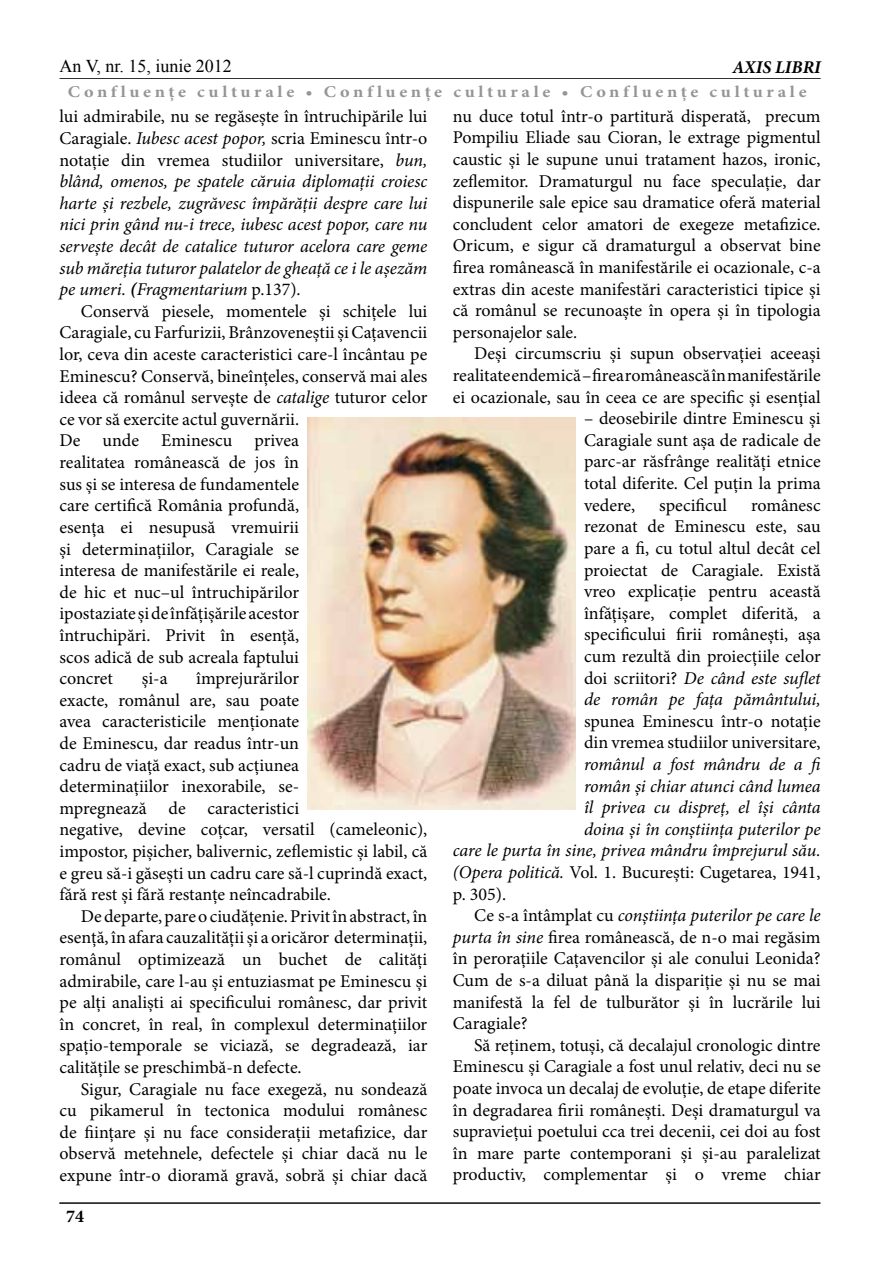
<style>
.page{position:relative;width:893px;height:1263px;background:#fff}
.page>*{position:absolute;margin:0;border:0;box-sizing:border-box;transform-origin:0 0}
.t1{font:18px/21.6px "Minion Pro";color:#000;text-align:justify}
.t2{font:italic 18px/21.6px "Minion Pro";letter-spacing:-.01em;color:#000;text-align:justify}
.t3{font:18px "Times New Roman";color:#000}
.t4{font:italic 700 18px "Minion Pro";color:#000}
.t5{font:700 18px "Minion Pro";color:#000}
.t6{font:700 16.5px "Minion Pro";letter-spacing:.2em;color:#939598;scale:1.1 1}
.s1{font-style:normal}
.s2{font-weight:700}
.s3{font-style:italic}
</style>
<div class="page">
<hr style="left:60px;top:78px;width:761px;height:1px;background:#000">
<hr style="left:59px;top:1202px;width:761px;height:2px;background:#000">
<img style="left:308px;top:418px;width:268px;height:391px">
<p class="t3" style="left:60px;top:54px;width:174px">An V, nr. 15, iunie 2012</p>
<p class="t4" style="left:732px;top:54px;width:90px">AXIS LIBRI</p>
<p class="t6" style="left:68px;top:81px;width:673px">Confluențe culturale • Confluențe culturale • Confluențe culturale</p>
<p class="t2" style="left:60px;top:106px;width:369px"><span class="s1">lui admirabile, nu se regăseşte în întruchipările lui Caragiale.</span> Iubesc acest popor, <span class="s1">scria Eminescu într-o notaţie din vremea studiilor universitare,</span> bun, blând, omenos, pe spatele căruia diplomaţii croiesc harte şi rezbele, zugrăvesc împărăţii despre care lui nici prin gând nu-i trece, iubesc acest popor, care nu serveşte decât de catalice tuturor acelora care geme sub măreţia tuturor palatelor de gheaţă ce i le aşezăm pe umeri. <span class="s2">(</span>Fragmentarium <span class="s1">p.137).</span></p>
<p class="t1" style="left:60px;top:300px;width:369px;text-align:left;text-indent:21px">Conservă piesele, momentele şi schiţele lui Caragiale, cu Farfurizii, Brânzoveneştii şi Caţavencii lor, ceva din aceste caracteristici care-l încântau pe Eminescu? Conservă, bineînţeles, conservă mai ales ideea că românul serveşte de <span class="s3">catalige</span> tuturor celor ce vor să exercite actul guvernării.<br>De unde Eminescu privea<br>realitatea românească de jos în<br>sus şi se interesa de fundamentele<br>care certifică România profundă,<br>esenţa ei nesupusă vremuirii<br>şi determinaţiilor, Caragiale se<br>interesa de manifestările ei reale,<br>de hic et nuc–ul întruchipărilor<br>ipostaziate şi de înfăţişările acestor<br>întruchipări. Privit în esenţă,<br>scos adică de sub acreala faptului<br>concret</p>
<p class="t1" style="left:453px;top:105px;width:369px">nu duce totul într-o partitură disperată, precum Pompiliu Eliade sau Cioran, le extrage pigmentul caustic şi le supune unui tratament hazos, ironic, zeflemitor. Dramaturgul nu face speculaţie, dar dispunerile sale epice sau dramatice oferă material concludent celor amatori de exegeze metafizice.<br>Oricum, e sigur că dramaturgul a observat bine firea românească în manifestările ei ocazionale, c-a extras din aceste manifestări caracteristici tipice şi că românul se recunoaşte în opera şi în tipologia personajelor sale.</p>
<p class="t1" style="left:453px;top:343px;width:369px;text-indent:21px">Deşi circumscriu şi supun observaţiei aceeaşi realitate endemică – firea românească în manifestările ei ocazionale, sau în ceea ce are specific şi esenţial</p>
<p class="t1" style="left:584px;top:408px;width:238px">– deosebirile dintre Eminescu şi Caragiale sunt aşa de radicale de parc-ar răsfrânge realităţi etnice total diferite. Cel puţin la prima vedere,</p>
<p class="t1" style="left:659px;top:494px;width:69px">specificul</p>
<p class="t1" style="left:584px;top:494px;width:238px;text-indent:167px">românesc rezonat de Eminescu este, sau pare a fi, cu totul altul decât cel proiectat de Caragiale. Există vreo explicaţie pentru această înfăţişare, complet diferită, a specificului firii româneşti, aşa cum rezultă din proiecţiile celor doi scriitori? <span class="s3">De când este suflet de român pe faţa pământului,</span></p>
<p class="t1" style="left:584px;top:710px;width:238px">spunea Eminescu într-o notaţie din vremea studiilor universitare,</p>
<p class="t2" style="left:584px;top:753px;width:241px">românul a fost mândru de a fi</p>
<p class="t2" style="left:584px;top:775px;width:238px">român şi chiar atunci când lumea</p>
<p class="t2" style="left:584px;top:796px;width:238px">îl privea cu dispreţ, el îşi cânta</p>
<p class="t2" style="left:584px;top:818px;width:238px">doina şi în conştiinţa puterilor pe</p>
<p class="t2" style="left:453px;top:840px;width:369px">care le purta în sine, privea mândru împrejurul său.</p>
<p class="t1" style="left:453px;top:861px;width:369px"><span class="s3">(Opera politică.</span> Vol. 1. Bucureşti: Cugetarea, 1941,</p>
<p class="t1" style="left:453px;top:883px;width:55px">p. 305).</p>
<p class="t2" style="left:474px;top:904px;width:348px"><span class="s1">Ce s-a întâmplat cu</span> conştiinţa puterilor pe care le</p>
<p class="t1" style="left:453px;top:926px;width:369px"><span class="s3">purta în sine</span> firea românească, de n-o mai regăsim</p>
<p class="t1" style="left:453px;top:948px;width:369px">în peroraţiile Caţavencilor şi ale conului Leonida?</p>
<p class="t1" style="left:453px;top:969px;width:369px">Cum de s-a diluat până la dispariţie şi nu se mai</p>
<p class="t1" style="left:453px;top:991px;width:369px">manifestă la fel de tulburător şi în lucrările lui</p>
<p class="t1" style="left:453px;top:1013px;width:76px">Caragiale?</p>
<p class="t1" style="left:474px;top:1034px;width:348px">Să reţinem, totuşi, că decalajul cronologic dintre</p>
<p class="t1" style="left:453px;top:1056px;width:369px">Eminescu şi Caragiale a fost unul relativ, deci nu se</p>
<p class="t1" style="left:453px;top:1077px;width:369px">poate invoca un decalaj de evoluţie, de etape diferite</p>
<p class="t1" style="left:453px;top:1099px;width:369px">în degradarea firii româneşti. Deşi dramaturgul va</p>
<p class="t1" style="left:453px;top:1121px;width:369px">supravieţui poetului cca trei decenii, cei doi au fost</p>
<p class="t1" style="left:453px;top:1142px;width:369px">în mare parte contemporani şi şi-au paralelizat</p>
<p class="t1" style="left:453px;top:1164px;width:369px">productiv, complementar şi o vreme chiar</p>
<p class="t1" style="left:60px;top:668px;width:369px;text-align:left;text-indent:137px">împrejurărilor<br>exacte, românul are, sau poate<br>avea caracteristicile menţionate<br>de Eminescu, dar readus într-un<br>cadru de viaţă exact, sub acţiunea<br>determinaţiilor inexorabile, se-<br>mpregnează de caracteristici<br>negative, devine coţcar, versatil (cameleonic), impostor, pişicher, balivernic, zeflemistic şi labil, că e greu să-i găseşti un cadru care să-l cuprindă exact, fără rest şi fără restanţe neîncadrabile.</p>
<p class="t1" style="left:60px;top:905px;width:369px;text-indent:21px">De departe, pare o ciudăţenie. Privit în abstract, în esenţă, în afara cauzalităţii şi a oricăror determinaţii, românul optimizează un buchet de calităţi admirabile, care l-au şi entuziasmat pe Eminescu şi pe alţi analişti ai specificului românesc, dar privit în concret, în real, în complexul determinaţiilor spaţio-temporale se viciază, se degradează, iar calităţile se preschimbă-n defecte.</p>
<p class="t1" style="left:60px;top:1078px;width:369px;text-indent:21px">Sigur, Caragiale nu face exegeză, nu sondează cu pikamerul în tectonica modului românesc de fiinţare şi nu face consideraţii metafizice, dar observă metehnele, defectele şi chiar dacă nu le expune într-o dioramă gravă, sobră şi chiar dacă</p>
<p class="t1" style="left:142px;top:668px;width:27px">şi-a</p>
<p class="t5" style="left:66px;top:1203px;width:19px">74</p>
</div>
